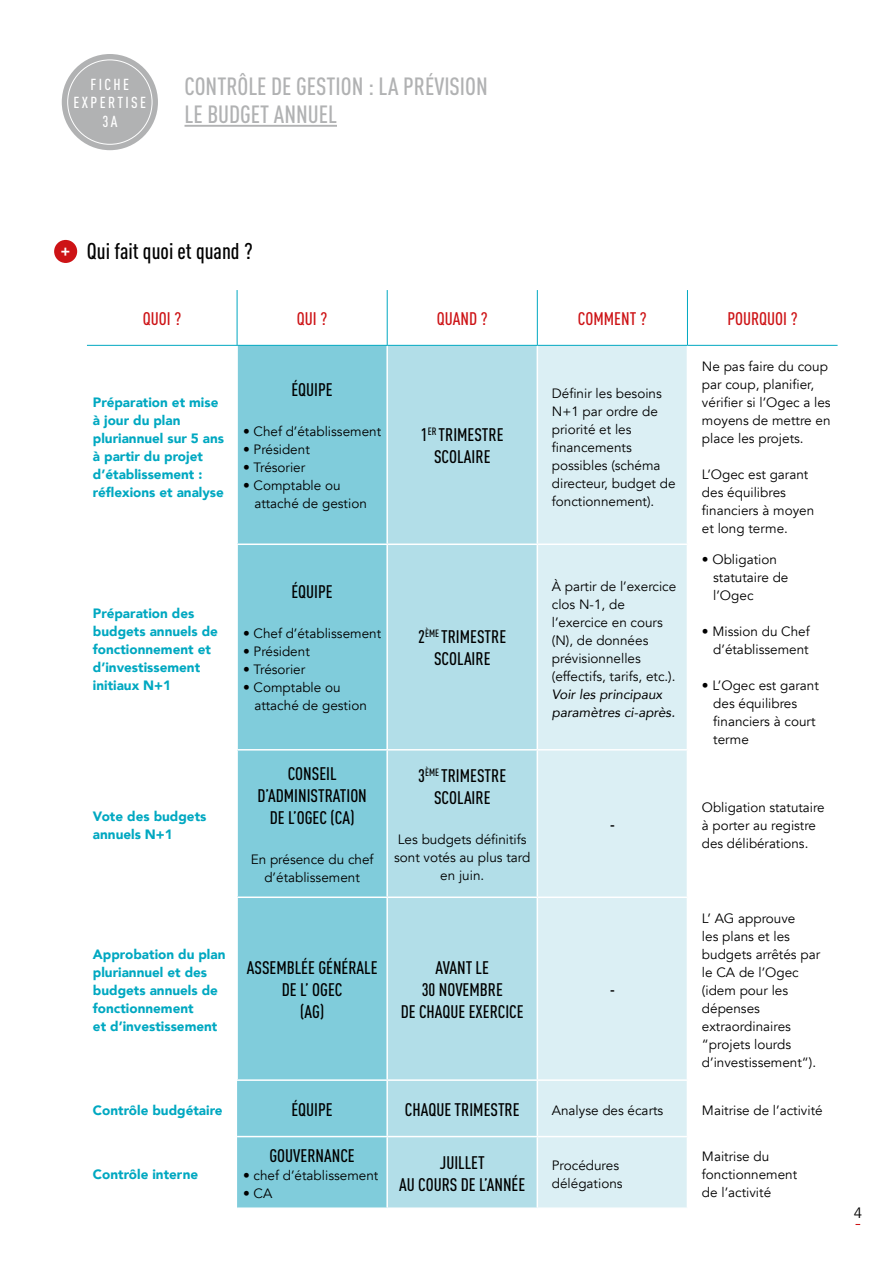
<style>
.page{position:relative;width:893px;height:1263px;background:#fff}
.page>*{position:absolute;margin:0;border:0;box-sizing:border-box;transform-origin:0 0}
.t1{font:500 24.6px/27.6px "DIN Cond";color:#b1b2b3}
.t2{font:500 22.5px "DIN Cond";color:#000}
.t3{font:500 18px/22px "DIN Cond";color:#000;text-align:center}
.t4{font:500 18px "DIN Cond";color:#cd1316}
.t5{font:500 15.75px/18.6px "DIN Cond";letter-spacing:.15em;color:#fff;text-align:center}
.t6{font:15px "Avenir";color:#000}
.t7{font:13.5px/18px "Avenir";color:#000}
.t8{font:900 13.5px/18px "Avenir";color:#00a8c1}
.t9{font:italic 13.5px/18px "Avenir";color:#000}
.s1{color:#fff}
</style>
<div class="page">
<div style="left:54px;top:240px;width:23px;height:23px;background:#cd1316;border-radius:50%"></div>
<div style="left:237px;top:346px;width:149px;height:861px;background:#80ccdb"></div>
<div style="left:388px;top:346px;width:149px;height:861px;background:#b2dee8"></div>
<div style="left:538px;top:346px;width:149px;height:861px;background:#dbeff4"></div>
<hr style="left:236px;top:346px;width:2px;height:197px;background:#fff">
<hr style="left:237px;top:543px;width:150px;height:2px;background:#fff">
<hr style="left:236px;top:545px;width:2px;height:204px;background:#fff">
<hr style="left:387px;top:543px;width:150px;height:2px;background:#fff">
<hr style="left:537px;top:543px;width:150px;height:2px;background:#fff">
<hr style="left:237px;top:749px;width:150px;height:1px;background:#fff">
<hr style="left:236px;top:750px;width:2px;height:146px;background:#fff">
<hr style="left:387px;top:749px;width:150px;height:1px;background:#fff">
<hr style="left:537px;top:749px;width:150px;height:1px;background:#fff">
<hr style="left:387px;top:896px;width:150px;height:2px;background:#fff">
<hr style="left:537px;top:896px;width:150px;height:2px;background:#fff">
<hr style="left:237px;top:896px;width:150px;height:2px;background:#fff">
<hr style="left:236px;top:898px;width:2px;height:181px;background:#fff">
<hr style="left:236px;top:1079px;width:151px;height:2px;background:#fff">
<hr style="left:237px;top:1136px;width:150px;height:1px;background:#fff">
<hr style="left:387px;top:1079px;width:150px;height:2px;background:#fff">
<hr style="left:537px;top:1079px;width:151px;height:2px;background:#fff">
<hr style="left:387px;top:1136px;width:150px;height:1px;background:#fff">
<hr style="left:537px;top:1136px;width:150px;height:1px;background:#fff">
<hr style="left:237px;top:290px;width:1px;height:55px;background:#00a8c1">
<hr style="left:387px;top:290px;width:1px;height:55px;background:#00a8c1">
<hr style="left:537px;top:290px;width:1px;height:55px;background:#00a8c1">
<hr style="left:687px;top:290px;width:1px;height:55px;background:#00a8c1">
<hr style="left:87px;top:345px;width:150px;height:1px;background:#00a8c1">
<hr style="left:237px;top:345px;width:150px;height:1px;background:#00a8c1">
<hr style="left:387px;top:345px;width:150px;height:1px;background:#00a8c1">
<hr style="left:537px;top:345px;width:150px;height:1px;background:#00a8c1">
<hr style="left:687px;top:345px;width:151px;height:1px;background:#00a8c1">
<div style="left:62px;top:54px;width:96px;height:96px;background:#b1b2b3;border-radius:50%"></div>
<hr style="left:184px;top:125px;width:153px;height:2px;background:#b1b2b3">
<p class="t5" style="left:74px;top:75px;width:74px">FICHE<br>EXPERTISE<br>3A</p>
<h1 class="t1" style="left:184px;top:72px;width:305px">CONTRÔLE DE GESTION : LA PRÉVISION<br>LE BUDGET ANNUEL</h1>
<h2 class="t2" style="left:61px;top:238px;width:194px"><span class="s1">+</span> Qui fait quoi et quand ?</h2>
<h3 class="t4" style="left:143px;top:308px;width:40px">QUOI ?</h3>
<h3 class="t4" style="left:297px;top:308px;width:32px">QUI ?</h3>
<h3 class="t4" style="left:437px;top:308px;width:52px">QUAND ?</h3>
<h3 class="t4" style="left:578px;top:308px;width:70px">COMMENT ?</h3>
<h3 class="t4" style="left:727px;top:308px;width:72px">POURQUOI ?</h3>
<p class="t8" style="left:93px;top:392px;width:133px">Préparation et mise à jour du plan pluriannuel sur 5 ans à partir du projet d’établissement : réflexions et analyse</p>
<h3 class="t3" style="left:291px;top:378px;width:43px">ÉQUIPE</h3>
<p class="t7" style="left:243px;top:423px;width:140px">• Chef d’établissement</p>
<p class="t7" style="left:243px;top:441px;width:68px">• Président</p>
<p class="t7" style="left:243px;top:459px;width:64px">• Trésorier</p>
<p class="t7" style="left:254px;top:477px;width:114px;text-indent:-11px">• Comptable ou attaché de gestion</p>
<h3 class="t3" style="left:421px;top:423px;width:84px">1<sup>ER</sup> TRIMESTRE<br>SCOLAIRE</h3>
<p class="t7" style="left:552px;top:384px;width:125px">Définir les besoins<br>N+1 par ordre de priorité et les financements possibles (schéma directeur, budget de fonctionnement).</p>
<p class="t8" style="left:93px;top:604px;width:127px">Préparation des budgets annuels de fonctionnement et d’investissement initiaux N+1</p>
<p class="t8" style="left:93px;top:807px;width:115px">Vote des budgets annuels N+1</p>
<h3 class="t3" style="left:291px;top:580px;width:43px">ÉQUIPE</h3>
<p class="t7" style="left:243px;top:625px;width:140px">• Chef d’établissement</p>
<p class="t7" style="left:243px;top:643px;width:68px">• Président</p>
<p class="t7" style="left:243px;top:661px;width:64px">• Trésorier</p>
<p class="t7" style="left:254px;top:679px;width:114px;text-indent:-11px">• Comptable ou attaché de gestion</p>
<h3 class="t3" style="left:418px;top:625px;width:89px">2<sup>ÈME</sup> TRIMESTRE<br>SCOLAIRE</h3>
<h3 class="t3" style="left:257px;top:762px;width:111px">CONSEIL<br>D’ADMINISTRATION<br>DE L’OGEC (CA)</h3>
<p class="t7" style="left:251px;top:850px;width:124px;text-align:center">En présence du chef d’établissement</p>
<h3 class="t3" style="left:418px;top:764px;width:89px">3<sup>ÈME</sup> TRIMESTRE<br>SCOLAIRE</h3>
<p class="t7" style="left:394px;top:830px;width:138px;text-align:center">Les budgets définitifs sont votés au plus tard en juin.</p>
<p class="t7" style="left:552px;top:577px;width:126px">À partir de l’exercice clos N-1, de l’exercice en cours (N), de données prévisionnelles (effectifs, tarifs, etc.).</p>
<p class="t9" style="left:552px;top:685px;width:125px">Voir les principaux paramètres ci-après.</p>
<h3 class="t3" style="left:610px;top:813px;width:7px">-</h3>
<p class="t8" style="left:93px;top:945px;width:134px">Approbation du plan pluriannuel et des budgets annuels de fonctionnement<br>et d’investissement</p>
<h3 class="t3" style="left:247px;top:956px;width:132px">ASSEMBLÉE GÉNÉRALE<br>DE L’ OGEC<br>(AG)</h3>
<h3 class="t3" style="left:401px;top:956px;width:124px">AVANT LE<br>30 NOVEMBRE<br>DE CHAQUE EXERCICE</h3>
<h3 class="t3" style="left:610px;top:978px;width:7px">-</h3>
<p class="t7" style="left:702px;top:357px;width:130px">Ne pas faire du coup par coup, planifier, vérifier si l’Ogec a les moyens de mettre en place les projets.</p>
<p class="t7" style="left:702px;top:465px;width:114px">L’Ogec est garant des équilibres financiers à moyen et long terme.</p>
<p class="t7" style="left:713px;top:550px;width:77px;text-indent:-11px">• Obligation statutaire de l’Ogec</p>
<p class="t7" style="left:702px;top:622px;width:109px;text-align:right">• Mission du Chef d’établissement</p>
<p class="t7" style="left:713px;top:676px;width:107px;text-indent:-11px">• L’Ogec est garant des équilibres financiers à court terme</p>
<p class="t7" style="left:702px;top:799px;width:124px">Obligation statutaire à porter au registre des délibérations.</p>
<p class="t7" style="left:702px;top:910px;width:120px">L’ AG approuve<br>les plans et les budgets arrêtés par le CA de l’Ogec (idem pour les dépenses extraordinaires “projets lourds d’investissement“).</p>
<p class="t8" style="left:93px;top:1101px;width:131px">Contrôle budgétaire</p>
<h3 class="t3" style="left:291px;top:1098px;width:43px">ÉQUIPE</h3>
<h3 class="t3" style="left:405px;top:1098px;width:116px">CHAQUE TRIMESTRE</h3>
<p class="t7" style="left:552px;top:1102px;width:113px">Analyse des écarts</p>
<p class="t7" style="left:702px;top:1102px;width:122px">Maitrise de l’activité</p>
<p class="t8" style="left:93px;top:1165px;width:107px">Contrôle interne</p>
<h3 class="t3" style="left:269px;top:1144px;width:87px">GOUVERNANCE</h3>
<p class="t7" style="left:243px;top:1166px;width:137px">• chef d’établissement</p>
<p class="t7" style="left:243px;top:1184px;width:31px">• CA</p>
<h3 class="t3" style="left:399px;top:1151px;width:128px">JUILLET<br>AU COURS DE L’ANNÉE</h3>
<p class="t7" style="left:552px;top:1157px;width:72px">Procédures délégations</p>
<p class="t7" style="left:702px;top:1148px;width:97px">Maitrise du fonctionnement de l’activité</p>
<p class="t6" style="left:854px;top:1204px;width:10px">4</p>
</div>
